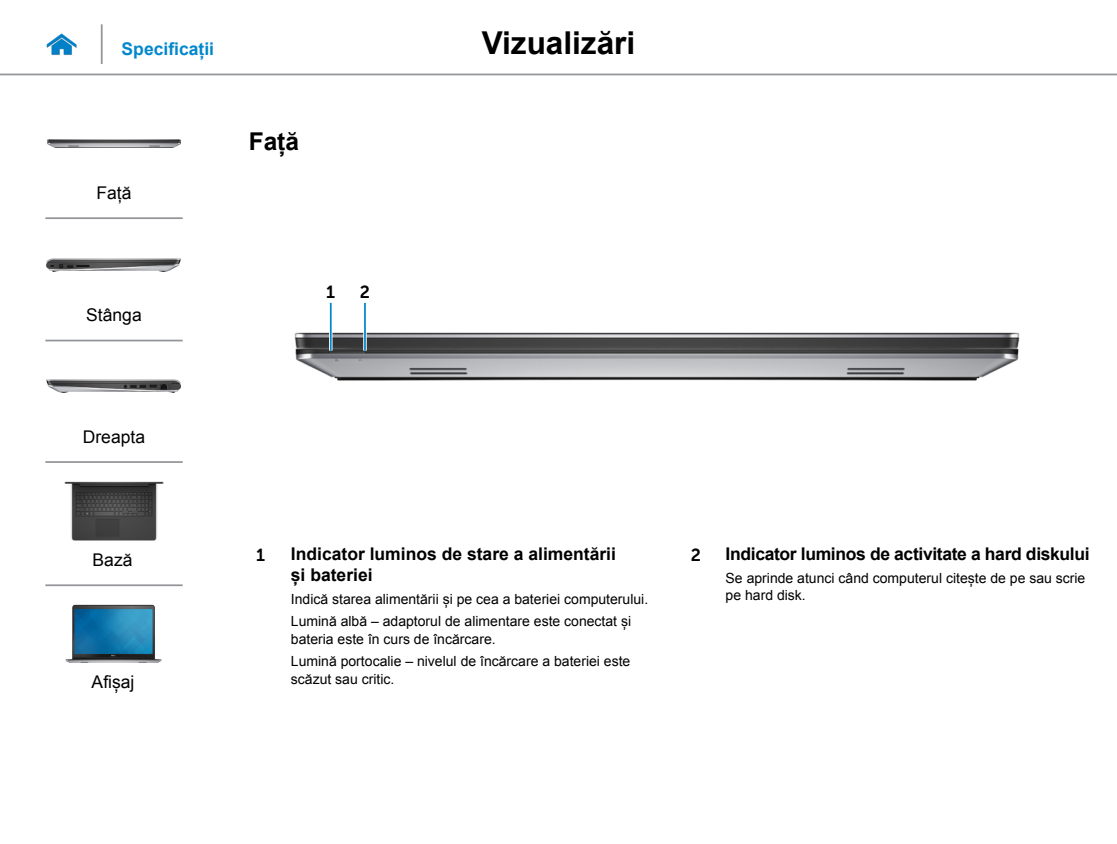
<style>
.page{position:relative;width:1117px;height:844px;background:#fff}
.page>*{position:absolute;margin:0;border:0;box-sizing:border-box;transform-origin:0 0}
.t1{font:700 31.5px "Arial";color:#000}
.Head2{font:700 24.5px "Arial";color:#000}
.Callout_Head{font:700 17.5px/21px "Arial";color:#000}
.Callout_Head-2{font:700 17.5px "Arial";letter-spacing:-.02em;color:#000}
.t2{font:17.5px "Arial";color:#000}
.Hyperlink{font:700 17.5px "Arial";color:#0087cc}
.Callout_Head-3{font:700 17.5px "Museo Sans For Dell";color:#000}
.Callout-L{font:17.5px "Museo Sans For Dell 700";color:#000}
.Callout_description{font:14px/17.5px "Arial";color:#000}
</style>
<div class="page">
<hr style="left:0;top:74px;width:1116px;height:1px;background:#939598">
<img style="left:46px;top:33px;width:31px;height:23px">
<img style="left:294px;top:332px;width:726px;height:49px">
<hr style="left:329px;top:303px;width:3px;height:47px;background:#fff">
<hr style="left:330px;top:303px;width:1px;height:47px;background:#0087cc">
<hr style="left:363px;top:303px;width:3px;height:47px;background:#fff">
<hr style="left:364px;top:303px;width:2px;height:47px;background:#0087cc">
<hr style="left:101px;top:24px;width:2px;height:40px;background:#939598">
<img style="left:47px;top:139px;width:134px;height:9px">
<img style="left:46px;top:258px;width:135px;height:14px">
<img style="left:46px;top:379px;width:135px;height:14px">
<img style="left:64px;top:481px;width:100px;height:59px">
<img style="left:65px;top:604px;width:97px;height:58px">
<hr style="left:45px;top:217px;width:138px;height:2px;background:#939598">
<hr style="left:45px;top:339px;width:138px;height:2px;background:#939598">
<hr style="left:45px;top:461px;width:138px;height:2px;background:#939598">
<hr style="left:45px;top:584px;width:138px;height:2px;background:#939598">
<p class="Hyperlink" style="left:122px;top:37px;width:94px">Specificații</p>
<h1 class="t1" style="left:481px;top:22px;width:155px">Vizualizări</h1>
<p class="t2" style="left:96px;top:181px;width:37px">Față</p>
<p class="t2" style="left:86px;top:303px;width:57px">Stânga</p>
<p class="t2" style="left:83px;top:425px;width:64px">Dreapta</p>
<p class="t2" style="left:93px;top:548px;width:41px">Bază</p>
<p class="t2" style="left:92px;top:670px;width:44px">Afișaj</p>
<p class="Head2" style="left:249px;top:125px;width:52px">Față</p>
<p class="Callout-L" style="left:326px;top:282px;width:10px">1</p>
<p class="Callout-L" style="left:359px;top:282px;width:12px">2</p>
<p class="Callout_Head-3" style="left:256px;top:544px;width:10px">1</p>
<p class="Callout_Head" style="left:291px;top:544px;width:326px">Indicator luminos de stare a alimentării și bateriei</p>
<p class="Callout_description" style="left:291px;top:590px;width:359px">Indică starea alimentării și pe cea a bateriei computerului.</p>
<p class="Callout_description" style="left:291px;top:612px;width:342px">Lumină albă – adaptorul de alimentare este conectat și bateria este în curs de încărcare.</p>
<p class="Callout_description" style="left:291px;top:652px;width:341px">Lumină portocalie – nivelul de încărcare a bateriei este scăzut sau critic.</p>
<p class="Callout_Head-3" style="left:690px;top:544px;width:12px">2</p>
<p class="Callout_Head-2" style="left:725px;top:542px;width:365px">Indicator luminos de activitate a hard diskului</p>
<p class="Callout_description" style="left:725px;top:569px;width:361px">Se aprinde atunci când computerul citește de pe sau scrie pe hard disk.</p>
</div>
